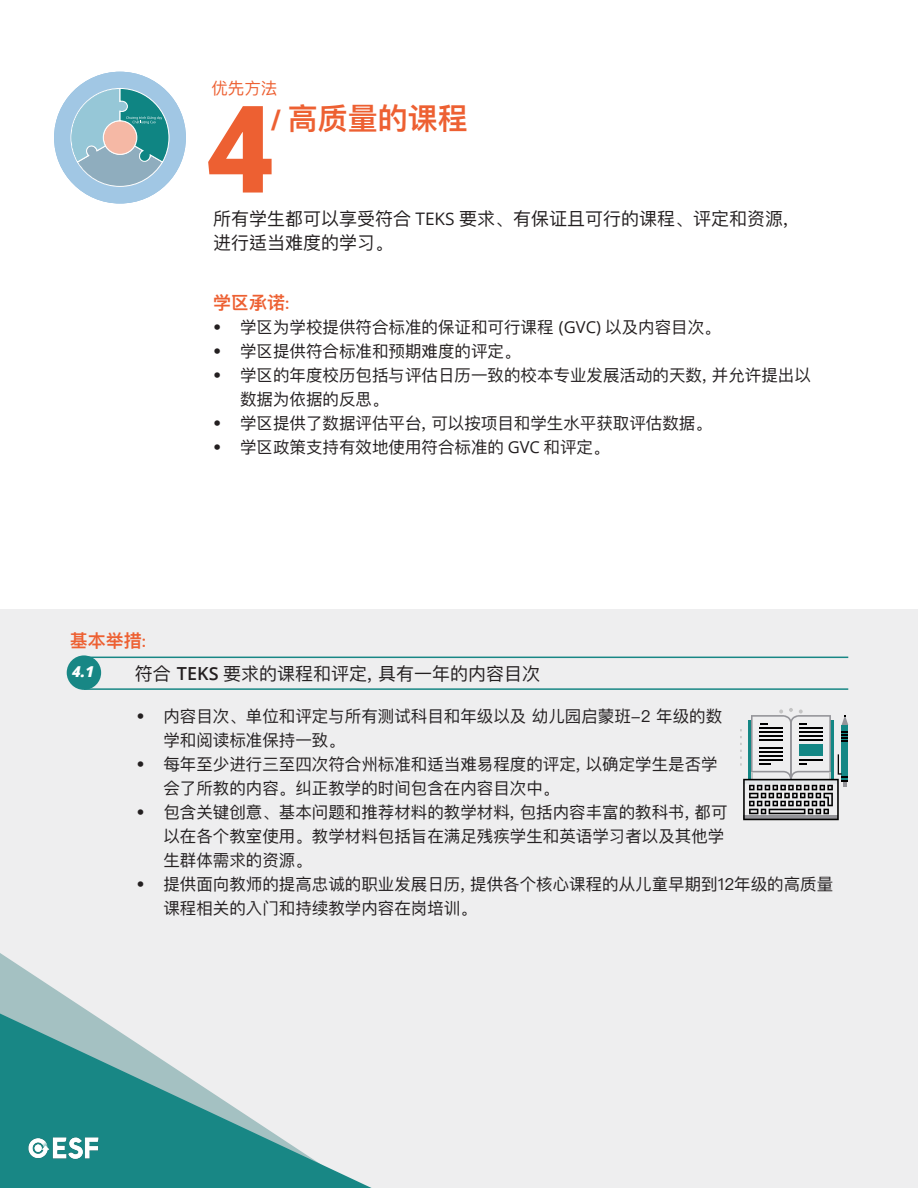
<style>
.page{position:relative;width:918px;height:1188px;background:#fff}
.page>*{position:absolute;margin:0;border:0;box-sizing:border-box;transform-origin:0 0}
.t1{font:900 121.5px "Roboto";color:#ed6032}
.t2{font:600 30px "Ping Fang HK";color:#ed6032}
.t3{font:18px/24px "Ping Fang HK";color:#231f20}
.t4{font:600 18px "Ping Fang HK";color:#ed6032}
.t5{font:16.5px/24px "Ping Fang HK";color:#231f20}
.t6{font:16.5px "Ping Fang HK";color:#ed6032}
.t7{font:italic 800 15px "Open Sans";color:#fff}
.s1{font-family:"Roboto";font-weight:900;font-size:27px}
.s2{font-family:"Open Sans";font-size:17.25px}
.s3{font-family:"Roboto";font-weight:700;font-size:15px}
.s4{font-family:"Open Sans"}
.s5{font-family:"Open Sans";font-weight:600}
</style>
<div class="page">
<div style="left:0;top:610px;width:918px;height:578px;background:#eeeeef"></div>
<hr style="left:84px;top:657px;width:764px;height:1px;background:#188785">
<hr style="left:84px;top:688px;width:764px;height:2px;background:#188785">
<div style="left:67px;top:655px;width:34px;height:35px;background:#188785;border-radius:50%"></div>
<svg style="left:740px;top:708px;width:108px;height:112px"></svg>
<svg style="left:0;top:959px;width:372px;height:229px"></svg>
<img style="left:27px;top:1137px;width:73px;height:24px">
<div style="left:54px;top:72px;width:132px;height:132px;background:#a1c7e4;border-radius:50%"></div>
<svg style="left:70px;top:88px;width:99px;height:99px"></svg>
<p class="t6" style="left:211px;top:78px;width:67px">优先方法</p>
<p class="t2" style="left:272px;top:100px;width:198px"><span class="s1">/</span> 高质量的课程</p>
<p class="t1" style="left:205px;top:78px;width:72px">4</p>
<p class="t3" style="left:213px;top:207px;width:576px">所有学生都可以享受符合 <span class="s2">TEKS</span> 要求、有保证且可行的课程、评定和资源,进行适当难度的学习。</p>
<p class="t4" style="left:213px;top:292px;width:78px">学区承诺<span class="s3">:</span></p>
<p class="t5" style="left:213px;top:315px;width:509px">• 学区为学校提供符合标准的保证和可行课程 <span class="s4">(GVC)</span> 以及内容目次。</p>
<p class="t5" style="left:213px;top:339px;width:309px">• 学区提供符合标准和预期难度的评定。</p>
<p class="t5" style="left:240px;top:363px;width:572px;text-indent:-27px">• 学区的年度校历包括与评估日历一致的校本专业发展活动的天数, 并允许提出以数据为依据的反思。</p>
<p class="t5" style="left:213px;top:411px;width:500px">• 学区提供了数据评估平台, 可以按项目和学生水平获取评估数据。</p>
<p class="t5" style="left:213px;top:435px;width:398px">• 学区政策支持有效地使用符合标准的 <span class="s4">GVC</span> 和评定。</p>
<p class="t4" style="left:70px;top:629px;width:78px">基本举措<span class="s3">:</span></p>
<p class="t3" style="left:135px;top:661px;width:407px">符合 <span class="s5">TEKS</span> 要求的课程和评定, 具有一年的内容目次</p>
<p class="t5" style="left:163px;top:704px;width:560px;text-indent:-27px">• 内容目次、单位和评定与所有测试科目和年级以及 幼儿园启蒙班-2 年级的数学和阅读标准保持一致。</p>
<p class="t5" style="left:163px;top:752px;width:556px;text-indent:-27px">• 每年至少进行三至四次符合州标准和适当难易程度的评定, 以确定学生是否学会了所教的内容。纠正教学的时间包含在内容目次中。</p>
<p class="t5" style="left:163px;top:800px;width:566px;text-indent:-27px">• 包含关键创意、基本问题和推荐材料的教学材料, 包括内容丰富的教科书, 都可以在各个教室使用。教学材料包括旨在满足残疾学生和英语学习者以及其他学生群体需求的资源。</p>
<p class="t5" style="left:163px;top:872px;width:671px;text-indent:-27px">• 提供面向教师的提高忠诚的职业发展日历, 提供各个核心课程的从儿童早期到12年级的高质量课程相关的入门和持续教学内容在岗培训。</p>
<p class="t7" style="left:72px;top:663px;width:23px">4.1</p>
</div>
